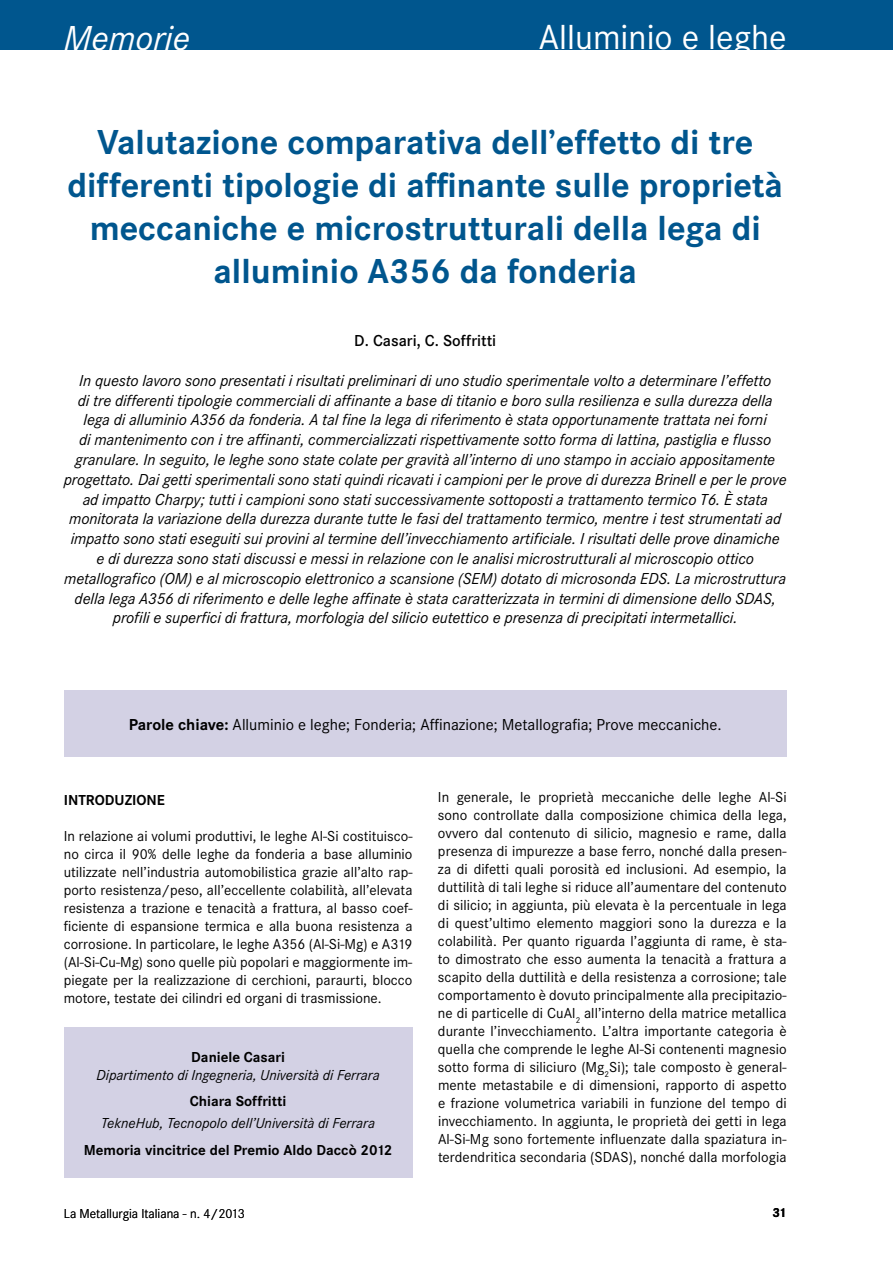
<style>
.page{position:relative;width:893px;height:1263px;background:#fff}
.page>*{position:absolute;margin:0;border:0;box-sizing:border-box;transform-origin:0 0}
.t1{font:700 36px/43.2px "Corporate S";color:#00568e;text-align:center}
.t2{font:36px "Corporate S";color:#fff}
.t3{font:italic 36px "Corporate S";color:#fff}
.t4{font:italic 16.5px/19.8px "Corporate S";letter-spacing:-.005em;color:#000;text-align:center}
.t5{font:16.5px "Corporate S";color:#000}
.t6{font:600 16.5px "Corporate S";color:#000}
.t7{font:15px/18px "Corporate S";color:#000;text-align:justify}
.t8{font:italic 15px "Corporate S";color:#000}
.t9{font:700 15px "Corporate S";color:#000}
.t10{font:300 13.5px "Corporate S";color:#000}
.t11{font:700 13.5px "Corporate S";color:#000}
.s1{font-weight:700}
</style>
<div class="page">
<div style="left:0;top:0;width:893px;height:50px;background:#00568e"></div>
<div style="left:64px;top:690px;width:723px;height:67px;background:#d3d1e4"></div>
<div style="left:64px;top:1028px;width:348px;height:150px;background:#d3d1e4"></div>
<h1 class="t3" style="left:64px;top:18px;width:128px">Memorie</h1>
<h1 class="t2" style="left:539px;top:17px;width:249px">Alluminio e leghe</h1>
<h1 class="t1" style="left:68px;top:121px;width:717px">Valutazione comparativa dell’effetto di tre differenti tipologie di affinante sulle proprietà meccaniche e microstrutturali della lega di alluminio A356 da fonderia</h1>
<p class="t6" style="left:354px;top:331px;width:144px">D. Casari, C. Soffritti</p>
<p class="t4" style="left:64px;top:371px;width:724px">In questo lavoro sono presentati i risultati preliminari di uno studio sperimentale volto a determinare l’effetto<br>di tre differenti tipologie commerciali di affinante a base di titanio e boro sulla resilienza e sulla durezza della lega di alluminio A356 da fonderia. A tal fine la lega di riferimento è stata opportunamente trattata nei forni<br>di mantenimento con i tre affinanti, commercializzati rispettivamente sotto forma di lattina, pastiglia e flusso granulare. In seguito, le leghe sono state colate per gravità all’interno di uno stampo in acciaio appositamente progettato. Dai getti sperimentali sono stati quindi ricavati i campioni per le prove di durezza Brinell e per le prove ad impatto Charpy; tutti i campioni sono stati successivamente sottoposti a trattamento termico T6. È stata monitorata la variazione della durezza durante tutte le fasi del trattamento termico, mentre i test strumentati ad impatto sono stati eseguiti sui provini al termine dell’invecchiamento artificiale. I risultati delle prove dinamiche<br>e di durezza sono stati discussi e messi in relazione con le analisi microstrutturali al microscopio ottico metallografico (OM) e al microscopio elettronico a scansione (SEM) dotato di microsonda EDS. La microstruttura della lega A356 di riferimento e delle leghe affinate è stata caratterizzata in termini di dimensione dello SDAS, profili e superfici di frattura, morfologia del silicio eutettico e presenza di precipitati intermetallici.</p>
<p class="t5" style="left:129px;top:715px;width:595px"><span class="s1">Parole chiave:</span> Alluminio e leghe; Fonderia; Affinazione; Metallografia; Prove meccaniche.</p>
<p class="t9" style="left:64px;top:791px;width:15px">INTRO</p>
<p class="t9" style="left:105px;top:791px;width:62px">DUZION E</p>
<p class="t7" style="left:64px;top:827px;width:350px">In relazione ai volumi produttivi, le leghe Al-Si costituisco&shy;no circa il 90% delle leghe da fonderia a base alluminio utilizzate nell’industria automobilistica grazie all’alto rap&shy;porto resistenza/peso, all’eccellente colabilità, all’elevata resistenza a trazione e tenacità a frattura, al basso coef&shy;ficiente di espansione termica e alla buona resistenza a corrosione. In particolare, le leghe A356 (Al-Si-Mg) e A319 (Al-Si-Cu-Mg) sono quelle più popolari e maggiormente im&shy;piegate per la realizzazione di cerchioni, paraurti, blocco motore, testate dei cilindri ed organi di trasmissione.</p>
<p class="t9" style="left:191px;top:1048px;width:95px">Daniele Casari</p>
<p class="t8" style="left:96px;top:1066px;width:285px">Dipartimento di Ingegneria, Università di Ferrara</p>
<p class="t9" style="left:190px;top:1092px;width:98px">Chiara Soffritti</p>
<p class="t8" style="left:101px;top:1115px;width:275px">TekneHub, Tecnopolo dell’Università di Ferrara</p>
<p class="t9" style="left:84px;top:1141px;width:310px">Memoria vincitrice del Premio Aldo Daccò 2012</p>
<p class="t7" style="left:438px;top:788px;width:350px">In generale, le proprietà meccaniche delle leghe Al-Si sono controllate dalla composizione chimica della lega, ovvero dal contenuto di silicio, magnesio e rame, dalla presenza di impurezze a base ferro, nonché dalla presen&shy;za di difetti quali porosità ed inclusioni. Ad esempio, la duttilità di tali leghe si riduce all’aumentare del contenuto di silicio; in aggiunta, più elevata è la percentuale in lega di quest’ultimo elemento maggiori sono la durezza e la colabilità. Per quanto riguarda l’aggiunta di rame, è sta&shy;to dimostrato che esso aumenta la tenacità a frattura a scapito della duttilità e della resistenza a corrosione; tale comportamento è dovuto principalmente alla precipitazio&shy;ne di particelle di CuAl<sub>2</sub> all’interno della matrice metallica durante l’invecchiamento. L’altra importante categoria è quella che comprende le leghe Al-Si contenenti magnesio sotto forma di siliciuro (Mg<sub>2</sub>Si); tale composto è general&shy;mente metastabile e di dimensioni, rapporto di aspetto e frazione volumetrica variabili in funzione del tempo di invecchiamento. In aggiunta, le proprietà dei getti in lega Al-Si-Mg sono fortemente influenzate dalla spaziatura in&shy;terdendritica secondaria (SDAS), nonché dalla morfologia</p>
<p class="t10" style="left:64px;top:1206px;width:182px">La Metallurgia Italiana - n. 4/2013</p>
<p class="t11" style="left:772px;top:1205px;width:16px">31</p>
</div>
